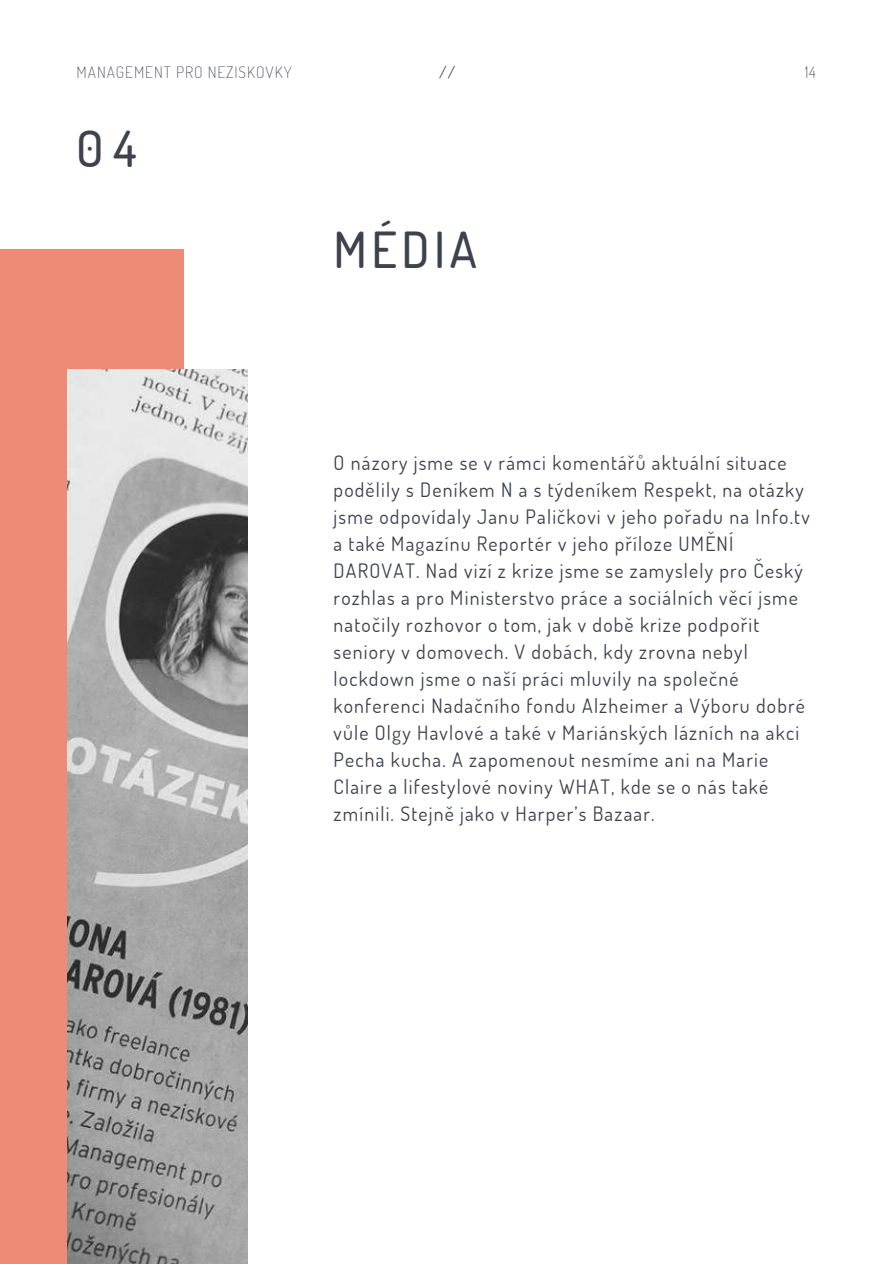
<style>
.page{position:relative;width:894px;height:1264px;background:#fff}
.page>*{position:absolute;margin:0;border:0;box-sizing:border-box;transform-origin:0 0}
.t1{font:500 49.65px "Dosis";letter-spacing:.09em;color:#3d424c}
.t2{font:19.8px/27px "Dosis";letter-spacing:.06em;color:#3d424c}
.t3{font:200 15.75px "Dosis";letter-spacing:.06em;color:#3d424c}
.t4{font:15.75px "Dosis";color:#3d424c}
</style>
<div class="page">
<div style="left:0;top:249px;width:183px;height:1014px;background:#ee8b77"></div>
<img style="left:68px;top:370px;width:180px;height:893px">
<p class="t3" style="left:77px;top:62px;width:216px">MANAGEMENT PRO NEZISKOVKY</p>
<p class="t4" style="left:439px;top:62px;width:17px">//</p>
<p class="t3" style="left:804px;top:62px;width:12px">14</p>
<h1 class="t1" style="left:77px;top:116px;width:61px">04</h1>
<h1 class="t1" style="left:333px;top:217px;width:145px">MÉDIA</h1>
<p class="t2" style="left:333px;top:448px;width:477px">O názory jsme se v rámci komentářů aktuální situace podělily s Deníkem N a s týdeníkem Respekt, na otázky jsme odpovídaly Janu Paličkovi v jeho pořadu na Info.tv a také Magazínu Reportér v jeho příloze UMĚNÍ DAROVAT. Nad vizí z krize jsme se zamyslely pro Český rozhlas a pro Ministerstvo práce a sociálních věcí jsme natočily rozhovor o tom, jak v době krize podpořit seniory v domovech. V dobách, kdy zrovna nebyl lockdown jsme o naší práci mluvily na společné konferenci Nadačního fondu Alzheimer a Výboru dobré vůle Olgy Havlové a také v Mariánských lázních na akci Pecha kucha. A zapomenout nesmíme ani na Marie Claire a lifestylové noviny WHAT, kde se o nás také zmínili. Stejně jako v Harper’s Bazaar.</p>
</div>
